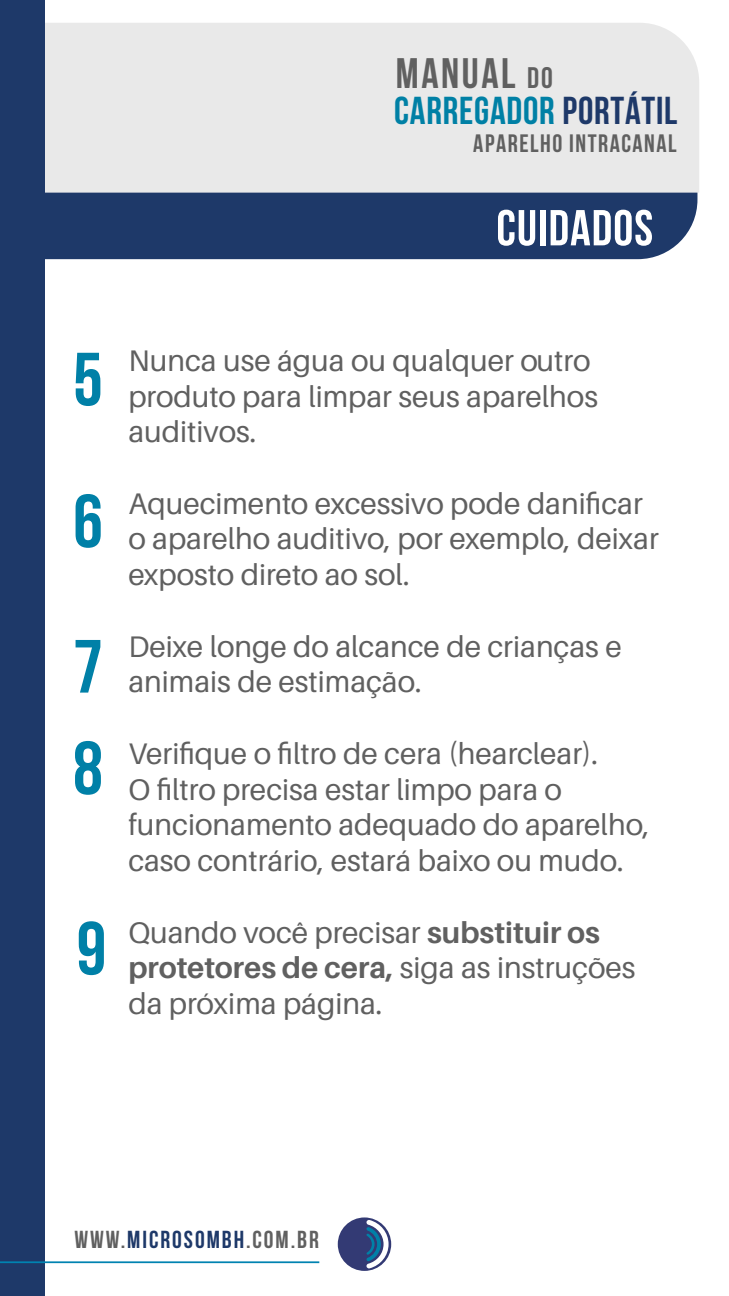
<style>
.page{position:relative;width:729px;height:1296px;background:#fff}
.page>*{position:absolute;margin:0;border:0;box-sizing:border-box;transform-origin:0 0}
.t1{font:700 75.08px "Bebas Neue";color:#0080a7}
.t2{font:700 50.4px "Bebas Neue";letter-spacing:.02em;color:#fff}
.t3{font:700 42.35px "Bebas Neue";letter-spacing:.06em;color:#606060}
.t4{font:700 38.68px "Bebas Neue";letter-spacing:.02em;color:#0080a5}
.t5{font:29.75px/35.7px "Aileron";color:#606060}
.t6{font:700 25.03px "Bebas Neue";letter-spacing:.06em;color:#606060}
.t7{font:700 24.5px "Bebas Neue";letter-spacing:.08em;color:#606060}
.s1{font-size:29.57px}
.s2{color:#1e3969}
.s3{font-weight:700}
</style>
<div class="page">
<div style="left:44px;top:192px;width:653px;height:67px;background:#1e3969"></div>
<div style="left:44px;top:23px;width:655px;height:169px;background:#e9e9e9"></div>
<div style="left:0;top:0;width:44px;height:1295px;background:#1e3969"></div>
<hr style="left:0;top:1261px;width:319px;height:1px;background:#0083b1">
<div style="left:338px;top:1217px;width:53px;height:53px;background:#333a74;border-radius:50%"></div>
<svg style="left:366px;top:1219px;width:22px;height:49px"></svg>
<h3 class="t3" style="left:396px;top:50px;width:158px">MANUAL <span class="s1">DO</span></h3>
<h3 class="t4" style="left:394px;top:89px;width:285px">CARREGADOR <span class="s2">PORTÁTIL</span></h3>
<p class="t6" style="left:473px;top:129px;width:205px">APARELHO INTRACANAL</p>
<h2 class="t2" style="left:496px;top:200px;width:158px">CUIDADOS</h2>
<h1 class="t1" style="left:73px;top:338px;width:31px">5</h1>
<p class="t5" style="left:128px;top:343px;width:471px">Nunca use água ou qualquer outro produto para limpar seus aparelhos auditivos.</p>
<h1 class="t1" style="left:73px;top:480px;width:31px">6</h1>
<p class="t5" style="left:128px;top:486px;width:532px">Aquecimento excessivo pode danificar o aparelho auditivo, por exemplo, deixar exposto direto ao sol.</p>
<h1 class="t1" style="left:73px;top:625px;width:31px">7</h1>
<p class="t5" style="left:128px;top:628px;width:495px">Deixe longe do alcance de crianças e animais de estimação.</p>
<h1 class="t1" style="left:73px;top:727px;width:31px">8</h1>
<p class="t5" style="left:128px;top:736px;width:522px">Verifique o filtro de cera (hearclear).<br>O filtro precisa estar limpo para o funcionamento adequado do aparelho, caso contrário, estará baixo ou mudo.</p>
<h1 class="t1" style="left:77px;top:907px;width:31px">9</h1>
<p class="t5" style="left:128px;top:914px;width:508px">Quando você precisar <span class="s3">substituir os protetores de cera,</span> siga as instruções da próxima página.</p>
<p class="t7" style="left:74px;top:1225px;width:246px">WWW.<span class="s2">MICROSOMBH</span>.COM.BR</p>
</div>
